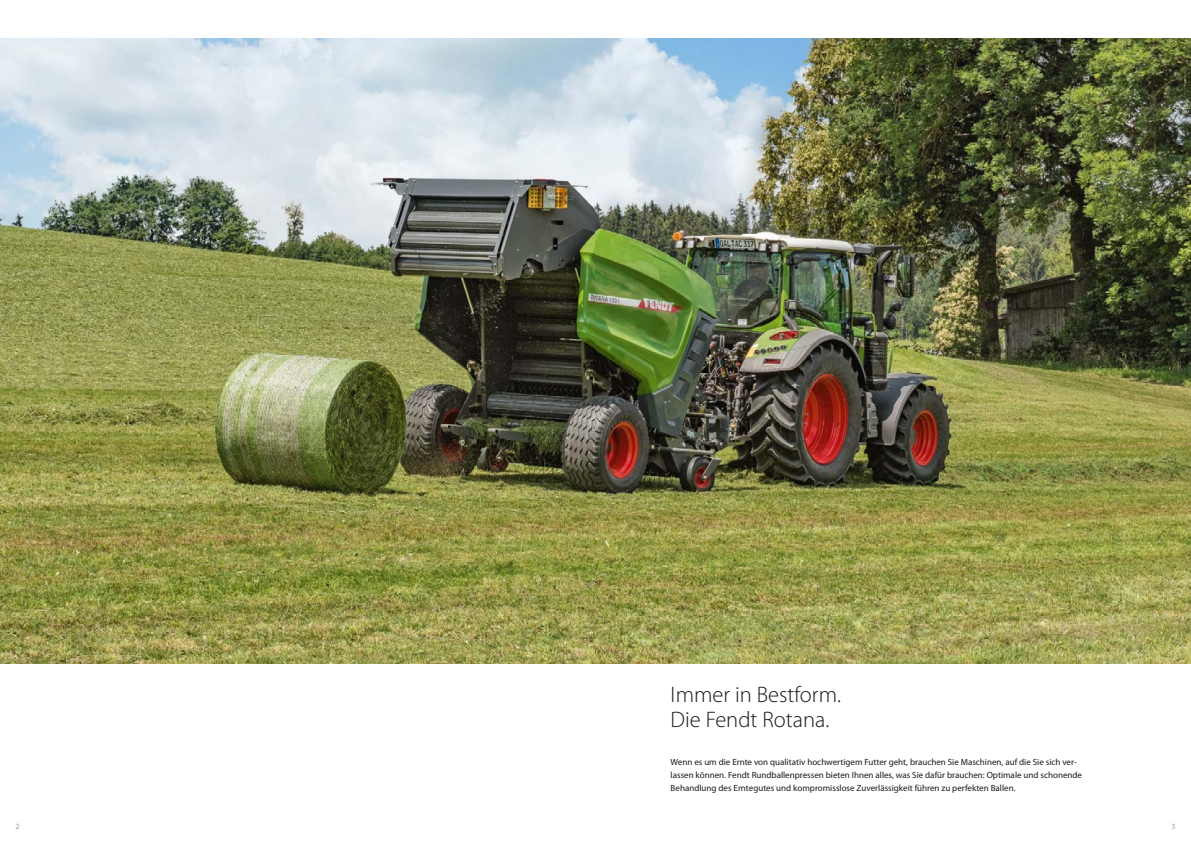
<style>
.page{position:relative;width:1191px;height:842px;background:#fff}
.page>*{position:absolute;margin:0;border:0;box-sizing:border-box;transform-origin:0 0}
.t1{font:300 22.5px/25.5px "Myriad Pro";color:#1a1a18}
.t2{font:9px/12.8px "Myriad Pro";color:#1a1a18}
.t3{font:8px "Myriad Pro";color:#9f9f9e}
</style>
<div class="page">
<img style="left:0;top:38px;width:595px;height:625px">
<img style="left:595px;top:38px;width:596px;height:625px">
<p class="t3" style="left:15px;top:822px;width:6px">2</p>
<h1 class="t1" style="left:670px;top:682px;width:172px">Immer in Bestform.<br>Die Fendt Rotana.</h1>
<p class="t2" style="left:670px;top:756px;width:413px">Wenn es um die Ernte von qualitativ hochwertigem Futter geht, brauchen Sie Maschinen, auf die Sie sich ver&shy;lassen können. Fendt Rundballenpressen bieten Ihnen alles, was Sie dafür brauchen: Optimale und schonende<br>Behandlung des Erntegutes und kompromisslose Zuverlässigkeit führen zu perfekten Ballen.</p>
<p class="t3" style="left:1171px;top:822px;width:6px">3</p>
</div>
